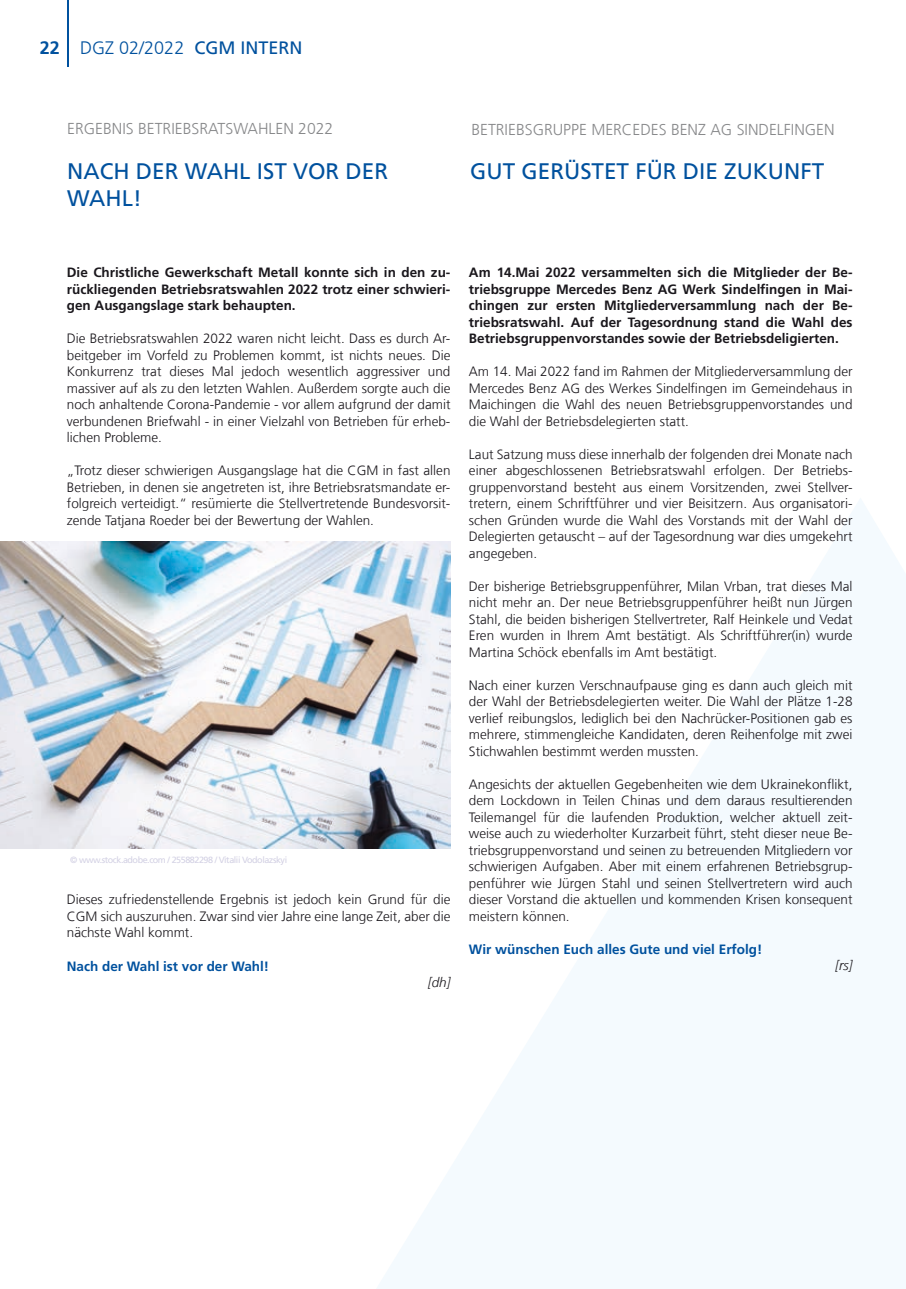
<style>
.page{position:relative;width:906px;height:1289px;background:#fff}
.page>*{position:absolute;margin:0;border:0;box-sizing:border-box;transform-origin:0 0}
.t1{font:22.5px/27px "Frutiger LT Com";color:#00519e}
.t2{font:300 18px "Frutiger LT Com";color:#00519e}
.t3{font:300 15.75px "Frutiger LT Com";color:#87888a}
.t4{font:300 13.5px/16.5px "Frutiger LT Com";color:#1a171c;text-align:justify}
.t5{font:700 13.5px/16.5px "Frutiger LT Com";color:#1a171c;text-align:justify}
.t6{font:700 13.5px "Frutiger LT Com";color:#00519e}
.t7{font:italic 300 13.5px "Frutiger LT Com";color:#1a171c}
.t8{font:9px "Frutiger LT Com";letter-spacing:-.05em;color:#d3d1e4}
.s1{font-weight:700}
.s2{font-weight:400}
</style>
<div class="page">
<svg style="left:376px;top:498px;width:530px;height:790px;fill:#f4fafe"></svg>
<hr style="left:67px;top:0;width:1px;height:67px;background:#00519e">
<img style="left:0;top:542px;width:450px;height:306px">
<h2 class="t2" style="left:40px;top:37px;width:264px"><span class="s1">22</span> DGZ 02/2022 <span class="s2">CGM INTERN</span></h2>
<p class="t3" style="left:67px;top:119px;width:268px">ERGEBNIS BETRIEBSRATSWAHLEN 2022</p>
<h1 class="t1" style="left:67px;top:157px;width:322px">NACH DER WAHL IST VOR DER<br>WAHL!</h1>
<p class="t3" style="left:471px;top:119px;width:365px">BETRIEBSGRUPPE MERCEDES BENZ AG SINDELFINGEN</p>
<h1 class="t1" style="left:470px;top:157px;width:355px">GUT GERÜSTET FÜR DIE ZUKUNFT</h1>
<p class="t5" style="left:67px;top:264px;width:385px">Die Christliche Gewerkschaft Metall konnte sich in den zu&shy;rückliegenden Betriebsratswahlen 2022 trotz einer schwieri&shy;gen Ausgangslage stark behaupten.</p>
<p class="t4" style="left:67px;top:330px;width:385px">Die Betriebsratswahlen 2022 waren nicht leicht. Dass es durch Ar&shy;beitgeber im Vorfeld zu Problemen kommt, ist nichts neues. Die Konkurrenz trat dieses Mal jedoch wesentlich aggressiver und massiver auf als zu den letzten Wahlen. Außerdem sorgte auch die noch anhaltende Corona-Pandemie - vor allem aufgrund der damit verbundenen Briefwahl - in einer Vielzahl von Betrieben für erheb&shy;lichen Probleme.</p>
<p class="t4" style="left:67px;top:462px;width:385px">„Trotz dieser schwierigen Ausgangslage hat die CGM in fast allen Betrieben, in denen sie angetreten ist, ihre Betriebsratsmandate er&shy;folgreich verteidigt.“ resümierte die Stellvertretende Bundesvorsit&shy;zende Tatjana Roeder bei der Bewertung der Wahlen.</p>
<p class="t8" style="left:70px;top:854px;width:218px">© www.stock.adobe.com / 255882298 / Vitalii Vodolazskyi</p>
<p class="t4" style="left:67px;top:891px;width:385px">Dieses zufriedenstellende Ergebnis ist jedoch kein Grund für die CGM sich auszuruhen. Zwar sind vier Jahre eine lange Zeit, aber die nächste Wahl kommt.</p>
<p class="t6" style="left:67px;top:957px;width:204px">Nach der Wahl ist vor der Wahl!</p>
<p class="t7" style="left:428px;top:974px;width:24px">[dh]</p>
<p class="t5" style="left:469px;top:264px;width:385px">Am 14.Mai 2022 versammelten sich die Mitglieder der Be&shy;triebsgruppe Mercedes Benz AG Werk Sindelfingen in Mai&shy;chingen zur ersten Mitgliederversammlung nach der Be&shy;triebsratswahl. Auf der Tagesordnung stand die Wahl des Betriebsgruppenvorstandes sowie der Betriebsdeligierten.</p>
<p class="t4" style="left:469px;top:363px;width:385px">Am 14. Mai 2022 fand im Rahmen der Mitgliederversammlung der Mercedes Benz AG des Werkes Sindelfingen im Gemeindehaus in Maichingen die Wahl des neuen Betriebsgruppenvorstandes und die Wahl der Betriebsdelegierten statt.</p>
<p class="t4" style="left:469px;top:445px;width:385px">Laut Satzung muss diese innerhalb der folgenden drei Monate nach einer abgeschlossenen Betriebsratswahl erfolgen. Der Betriebs&shy;gruppenvorstand besteht aus einem Vorsitzenden, zwei Stellver&shy;tretern, einem Schriftführer und vier Beisitzern. Aus organisatori&shy;schen Gründen wurde die Wahl des Vorstands mit der Wahl der Delegierten getauscht – auf der Tagesordnung war dies umgekehrt angegeben.</p>
<p class="t4" style="left:469px;top:577px;width:385px">Der bisherige Betriebsgruppenführer, Milan Vrban, trat dieses Mal nicht mehr an. Der neue Betriebsgruppenführer heißt nun Jürgen Stahl, die beiden bisherigen Stellvertreter, Ralf Heinkele und Vedat Eren wurden in Ihrem Amt bestätigt. Als Schriftführer(in) wurde Martina Schöck ebenfalls im Amt bestätigt.</p>
<p class="t4" style="left:469px;top:676px;width:385px">Nach einer kurzen Verschnaufpause ging es dann auch gleich mit der Wahl der Betriebsdelegierten weiter. Die Wahl der Plätze 1-28 verlief reibungslos, lediglich bei den Nachrücker-Positionen gab es mehrere, stimmengleiche Kandidaten, deren Reihenfolge mit zwei Stichwahlen bestimmt werden mussten.</p>
<p class="t4" style="left:469px;top:775px;width:385px">Angesichts der aktuellen Gegebenheiten wie dem Ukrainekonflikt, dem Lockdown in Teilen Chinas und dem daraus resultierenden Teilemangel für die laufenden Produktion, welcher aktuell zeit&shy;weise auch zu wiederholter Kurzarbeit führt, steht dieser neue Be&shy;triebsgruppenvorstand und seinen zu betreuenden Mitgliedern vor schwierigen Aufgaben. Aber mit einem erfahrenen Betriebsgrup&shy;penführer wie Jürgen Stahl und seinen Stellvertretern wird auch dieser Vorstand die aktuellen und kommenden Krisen konsequent meistern können.</p>
<p class="t6" style="left:469px;top:940px;width:295px">Wir wünschen Euch alles Gute und viel Erfolg!</p>
<p class="t7" style="left:835px;top:957px;width:19px">[rs]</p>
</div>
